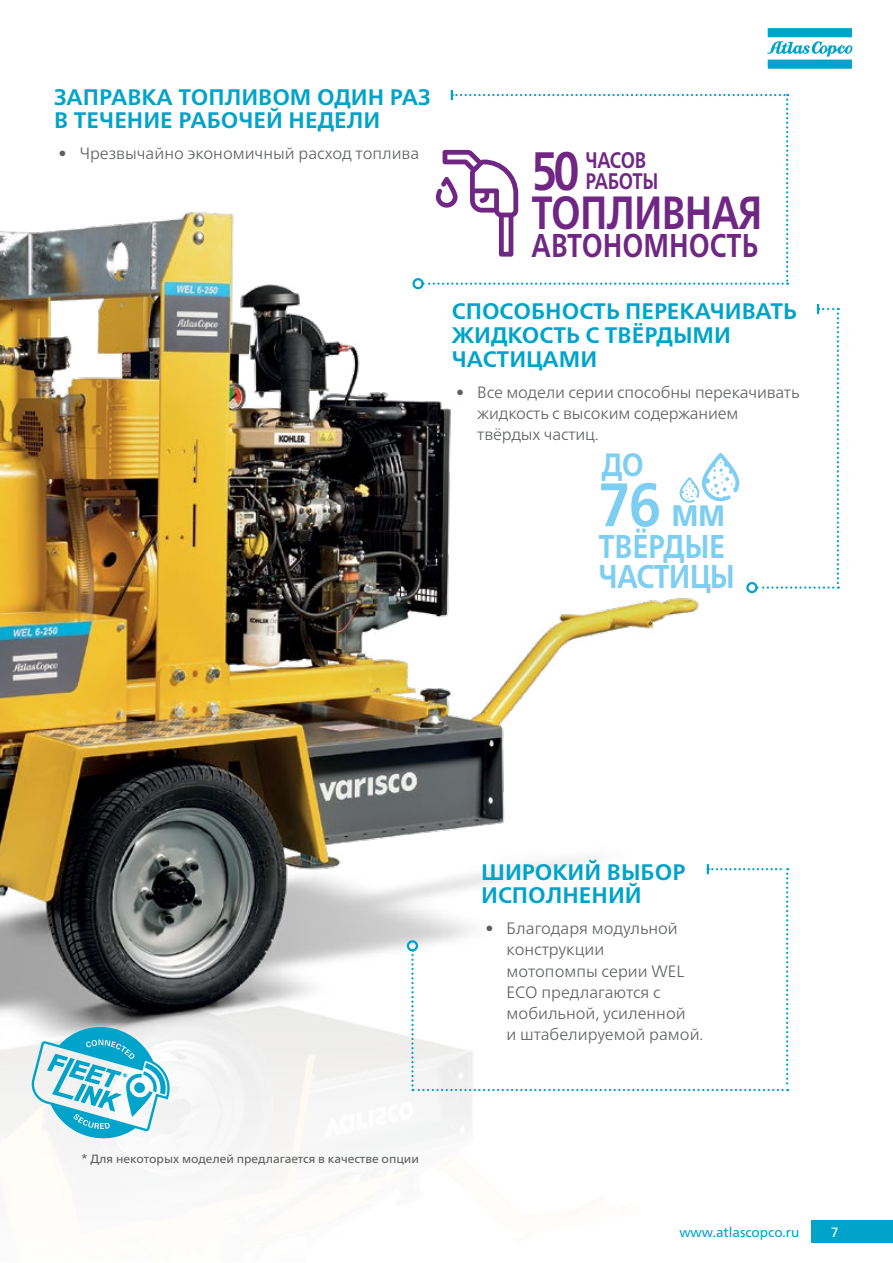
<style>
.page{position:relative;width:893px;height:1263px;background:#fff}
.page>*{position:absolute;margin:0;border:0;box-sizing:border-box;transform-origin:0 0}
.t1{font:700 61.35px "Neue Frutiger World";color:#7dcef1;scale:.88 1}
.t2{font:700 54px "Neue Frutiger World";color:#702784;scale:.81 1}
.t3{font:700 46.5px "Neue Frutiger World";letter-spacing:-.02em;color:#702784;scale:.81 1}
.t4{font:700 33px/30px "Neue Frutiger World";letter-spacing:-.03em;color:#7dcef1;scale:.88 1}
.t5{font:700 33px "Neue Frutiger World";color:#702784;scale:.81 1}
.t6{font:700 32.25px "Neue Frutiger World";color:#7dcef1;scale:.88 1}
.t7{font:700 22.5px/23.5px "Neue Frutiger World";color:#00a3c9}
.t8{font:700 22.5px/20.2px "Neue Frutiger World";letter-spacing:-.02em;color:#702784;scale:.81 1}
.t9{font:300 16.5px/21px "Neue Frutiger World";color:#5d5f60}
.t10{font:13.5px "Neue Frutiger World";color:#00a3c9}
.t11{font:13.5px "Neue Frutiger World";color:#fff}
.t12{font:12px "Neue Frutiger World";color:#5d5f60}
.t13{font:12px "Neue Frutiger World";color:#00a3c9}
.s1{font-size:40.2px}
</style>
<div class="page">
<svg style="left:767px;top:28px;width:86px;height:41px"></svg>
<div style="left:811px;top:1220px;width:82px;height:23px;background:#00a3c9"></div>
<img style="left:0;top:117px;width:840px;height:1031px">
<svg style="left:30px;top:1023px;width:142px;height:118px"></svg>
<div style="left:412px;top:278px;width:12px;height:11px;border:2px solid #00a3c9;border-radius:50%"></div>
<svg style="left:756px;top:304px;width:83px;height:285px"></svg>
<div style="left:746px;top:582px;width:12px;height:11px;border:2px solid #00a3c9;border-radius:50%"></div>
<svg style="left:411px;top:864px;width:377px;height:227px"></svg>
<div style="left:407px;top:940px;width:11px;height:11px;border:2px solid #00a3c9;border-radius:50%"></div>
<svg style="left:423px;top:90px;width:365px;height:195px"></svg>
<svg style="left:680px;top:453px;width:59px;height:50px"></svg>
<h3 class="t7" style="left:54px;top:85px;width:378px">ЗАПРАВКА ТОПЛИВОМ ОДИН РАЗ<br>В ТЕЧЕНИЕ РАБОЧЕЙ НЕДЕЛИ</h3>
<p class="t9" style="left:58px;top:143px;width:362px">• Чрезвычайно экономичный расход топлива</p>
<h2 class="t2" style="left:532px;top:123px;width:61px">50</h2>
<h3 class="t3" style="left:532px;top:171px;width:287px">ТОПЛИВНАЯ</h3>
<h3 class="t5" style="left:532px;top:217px;width:281px">АВТОНОМНОСТЬ</h3>
<h3 class="t8" style="left:585px;top:150px;width:91px">ЧАСОВ<br>РАБОТЫ</h3>
<h3 class="t7" style="left:452px;top:299px;width:346px">СПОСОБНОСТЬ ПЕРЕКАЧИВАТЬ<br>ЖИДКОСТЬ С ТВЁРДЫМИ<br>ЧАСТИЦАМИ</h3>
<p class="t9" style="left:477px;top:382px;width:324px;text-indent:-21px">• Все модели серии способны перекачивать жидкость с высоким содержанием твёрдых частиц.</p>
<h3 class="t6" style="left:602px;top:436px;width:49px">ДО</h3>
<h1 class="t1" style="left:598px;top:451px;width:146px">76 <span class="s1">мм</span></h1>
<h3 class="t4" style="left:598px;top:531px;width:156px">ТВЁРДЫЕ<br>ЧАСТИЦЫ</h3>
<p class="t13" style="left:122px;top:1068px;width:7px">*</p>
<p class="t12" style="left:82px;top:1149px;width:339px">* Для некоторых моделей предлагается в качестве опции</p>
<h3 class="t7" style="left:481px;top:859px;width:206px">ШИРОКИЙ ВЫБОР<br>ИСПОЛНЕНИЙ</h3>
<p class="t9" style="left:507px;top:918px;width:198px;text-indent:-21px">• Благодаря модульной конструкции<br>мотопомпы серии WEL<br>ECO предлагаются с мобильной, усиленной<br>и штабелируемой рамой.</p>
<p class="t10" style="left:679px;top:1221px;width:122px">www.atlascopco.ru</p>
<p class="t11" style="left:831px;top:1221px;width:9px">7</p>
</div>
